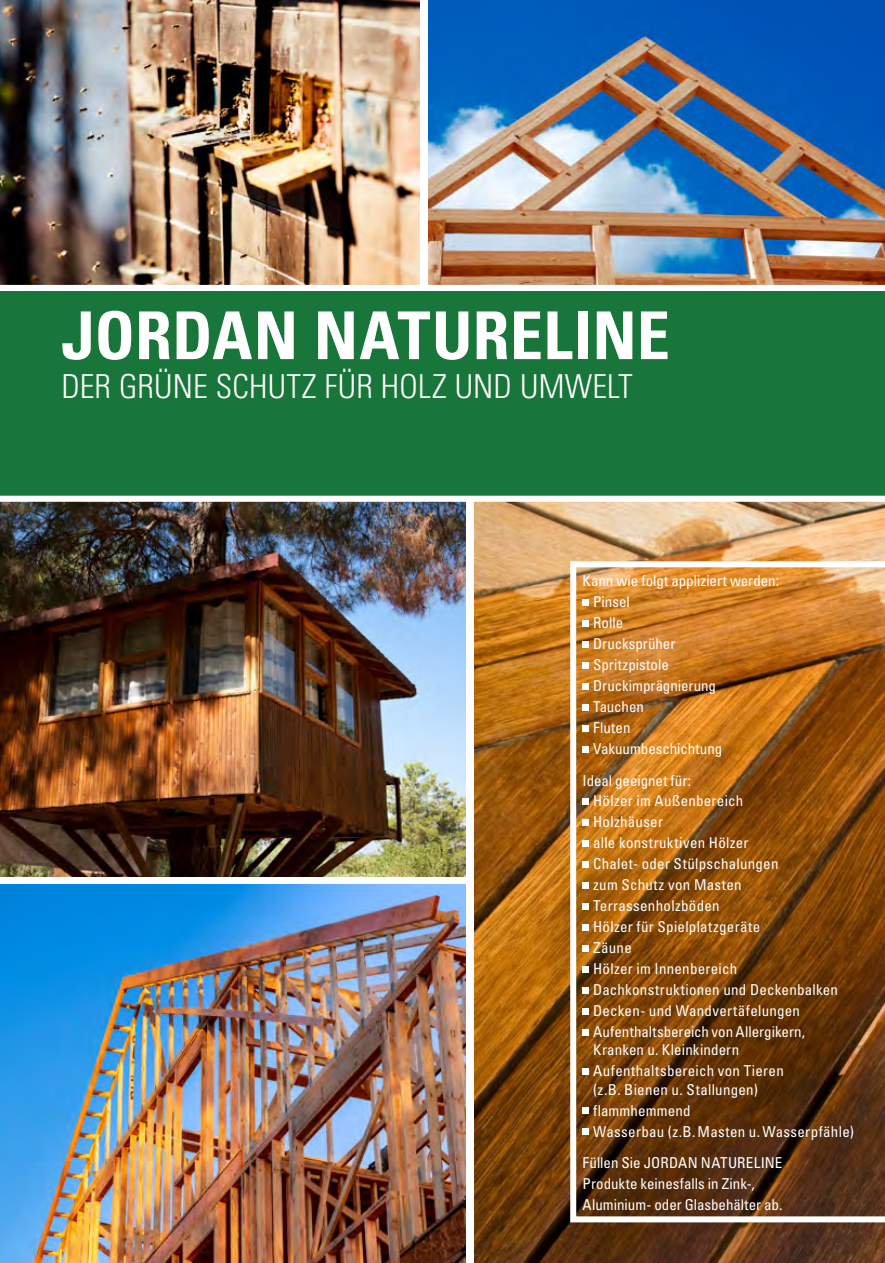
<style>
.page{position:relative;width:885px;height:1263px;background:#fff}
.page>*{position:absolute;margin:0;border:0;box-sizing:border-box;transform-origin:0 0}
.t1{font:700 condensed 66px "Univers";letter-spacing:.005em;color:#fff}
.t2{font:300 condensed 33px "Univers";letter-spacing:.01em;color:#fff}
.t3{font:condensed 15px/21px "Univers";letter-spacing:.015em;color:#fff}
</style>
<div class="page">
<img style="left:1px;top:0;width:418px;height:285px">
<img style="left:428px;top:0;width:456px;height:285px">
<img style="left:1px;top:502px;width:464px;height:374px">
<img style="left:1px;top:885px;width:464px;height:378px">
<img style="left:474px;top:502px;width:410px;height:761px">
<div style="left:0;top:291px;width:884px;height:211px;background:#19763a"></div>
<svg style="left:570px;top:561px;width:314px;height:661px;background:#91571b"></svg>
<h1 class="t1" style="left:61px;top:295px;width:609px">JORDAN NATURELINE</h1>
<h2 class="t2" style="left:61px;top:367px;width:572px">DER GRÜNE SCHUTZ FÜR HOLZ UND UMWELT</h2>
<p class="t3" style="left:593px;top:570px;width:187px;text-indent:-11px">Kann wie folgt appliziert werden:<br>Pinsel<br>Rolle<br>Drucksprüher<br>Spritzpistole<br>Druckimprägnierung<br>Tauchen<br>Fluten<br>Vakuumbeschichtung</p>
<p class="t3" style="left:593px;top:770px;width:246px;text-indent:-10px">Ideal geeignet für:<br>Hölzer im Außenbereich<br>Holzhäuser<br>alle konstruktiven Hölzer<br>Chalet- oder Stülpschalungen<br>zum Schutz von Masten<br>Terrassenholzböden<br>Hölzer für Spielplatzgeräte<br>Zäune<br>Hölzer im Innenbereich<br>Dachkonstruktionen und Deckenbalken<br>Decken- und Wandvertäfelungen<br>Aufenthaltsbereich von Allergikern,</p>
<p class="t3" style="left:593px;top:1039px;width:192px">Kranken u. Kleinkindern<br>Aufenthaltsbereich von Tieren</p>
<p class="t3" style="left:593px;top:1078px;width:262px">(z.B. Bienen u. Stallungen) flammhemmend<br>Wasserbau (z.B. Masten u.Wasserpfähle)</p>
<p class="t3" style="left:582px;top:1152px;width:201px">Füllen Sie JORDAN NATURELINE<br>Produkte keinesfalls in Zink-,<br>Aluminium- oder Glasbehälter ab.</p>
</div>
